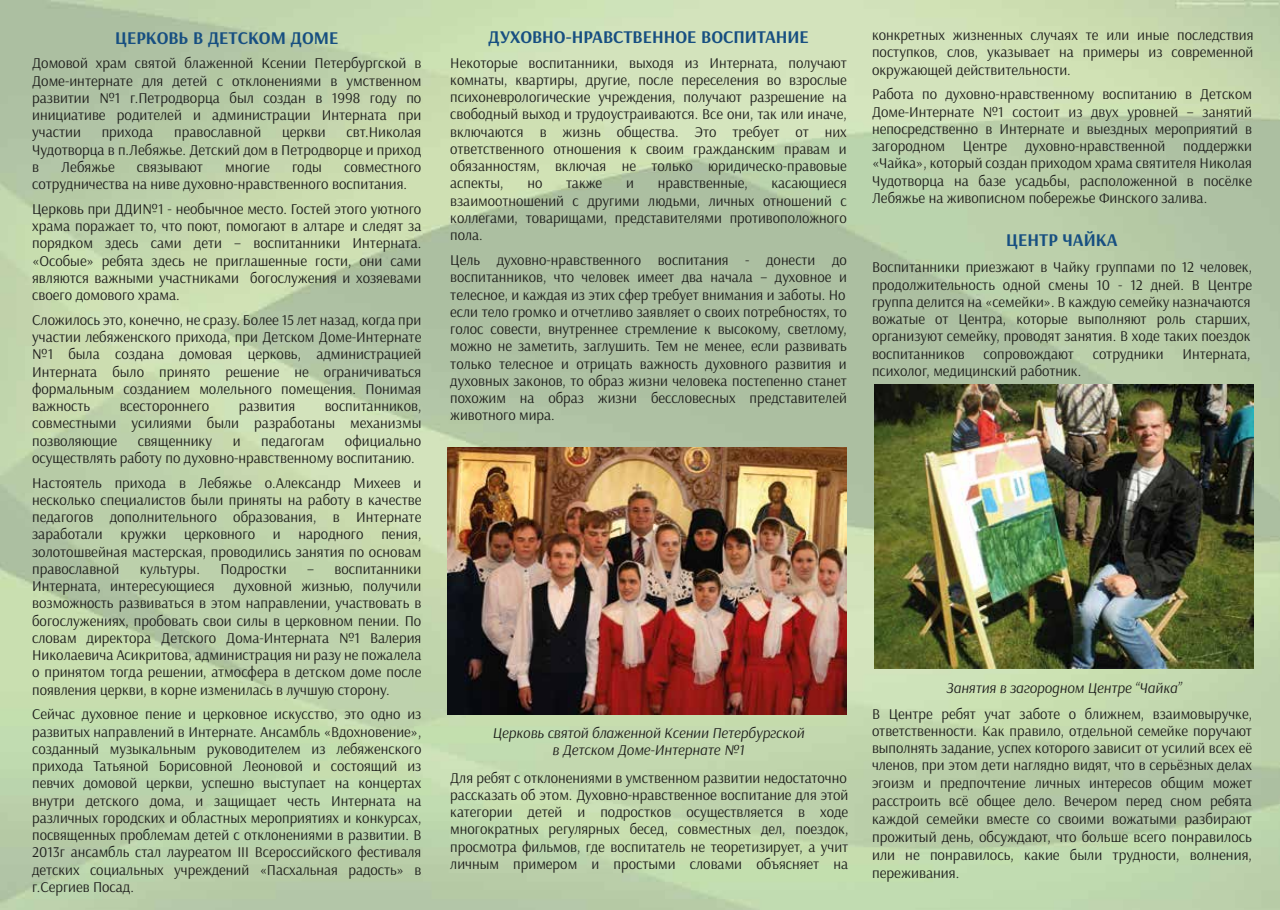
<style>
.page{position:relative;width:1280px;height:910px;background:#fff}
.page>*{position:absolute;margin:0;border:0;box-sizing:border-box;transform-origin:0 0}
.t1{font:700 18px "Arsenal";color:#174f81}
.t2{font:15px/17.2px "Arsenal";color:#1d1d1b;text-align:justify}
.t3{font:italic 15px/17.2px "Arsenal";color:#1d1d1b;text-align:center}
</style>
<div class="page">
<img style="left:0;top:0;width:1280px;height:910px">
<img style="left:447px;top:448px;width:400px;height:266px">
<img style="left:874px;top:384px;width:379px;height:284px">
<p class="t1" style="left:115px;top:26px;width:225px">ЦЕРКОВЬ В ДЕТСКОМ ДОМЕ</p>
<p class="t2" style="left:32px;top:55px;width:391px">Домовой храм святой блаженной Ксении Петербургской в Доме-интернате для детей с отклонениями в умственном развитии №1 г.Петродворца был создан в 1998 году по инициативе родителей и администрации Интерната при участии</p>
<p class="t2" style="left:102px;top:124px;width:53px">прихода</p>
<p class="t2" style="left:174px;top:124px;width:89px">православной</p>
<p class="t2" style="left:282px;top:124px;width:45px">церкви</p>
<p class="t2" style="left:32px;top:124px;width:391px;text-indent:314px">свт.Николая Чудотворца в п.Лебяжье. Детский дом в Петродворце и приход в</p>
<p class="t2" style="left:61px;top:158px;width:55px">Лебяжье</p>
<p class="t2" style="left:137px;top:158px;width:67px">связывают</p>
<p class="t2" style="left:225px;top:158px;width:46px">многие</p>
<p class="t2" style="left:292px;top:158px;width:31px">годы</p>
<p class="t2" style="left:32px;top:158px;width:391px;text-indent:312px">совместного сотрудничества на ниве духовно-нравственного воспитания.</p>
<p class="t2" style="left:32px;top:200px;width:391px">Церковь при ДДИ№1 - необычное место. Гостей этого уютного храма поражает то, что поют, помогают в алтаре и следят за порядком здесь сами дети – воспитанники Интерната. «Особые» ребята здесь не приглашенные гости, они сами являются важными участниками богослужения и хозяевами своего домового храма.</p>
<p class="t2" style="left:32px;top:311px;width:391px">Сложилось это, конечно, не сразу. Более 15 лет назад, когда при участии лебяженского прихода, при Детском Доме-Интернате №1 была создана домовая церковь, администрацией Интерната было принято решение не ограничиваться формальным созданием молельного помещения. Понимая важность</p>
<p class="t2" style="left:32px;top:398px;width:391px;text-indent:292px">воспитанников, совместными усилиями были разработаны механизмы позволяющие</p>
<p class="t2" style="left:120px;top:398px;width:91px">всестороннего</p>
<p class="t2" style="left:239px;top:398px;width:58px">развития</p>
<p class="t2" style="left:32px;top:432px;width:391px;text-indent:313px">официально осуществлять работу по духовно-нравственному воспитанию.</p>
<p class="t2" style="left:32px;top:474px;width:391px">Настоятель прихода в Лебяжье о.Александр Михеев и несколько специалистов были приняты на работу в качестве педагогов дополнительного образования, в Интернате заработали кружки церковного и народного пения, золотошвейная мастерская, проводились занятия по основам православной</p>
<p class="t2" style="left:138px;top:432px;width:76px">священнику</p>
<p class="t2" style="left:233px;top:432px;width:9px">и</p>
<p class="t2" style="left:261px;top:432px;width:65px">педагогам</p>
<p class="t2" style="left:140px;top:560px;width:62px">культуры.</p>
<p class="t2" style="left:220px;top:560px;width:68px">Подростки</p>
<p class="t2" style="left:307px;top:560px;width:116px">– воспитанники</p>
<p class="t2" style="left:32px;top:578px;width:184px">Интерната, интересующиеся</p>
<p class="t2" style="left:32px;top:578px;width:391px;text-indent:202px">духовной жизнью, получили возможность развиваться в этом направлении, участвовать в богослужениях, пробовать свои силы в церковном пении. По словам директора Детского Дома-Интерната №1 Валерия Николаевича Асикритова, администрация ни разу не пожалела о принятом тогда решении, атмосфера в детском доме после появления церкви, в корне изменилась в лучшую сторону.</p>
<p class="t2" style="left:32px;top:706px;width:391px">Сейчас духовное пение и церковное искусство, это одно из развитых направлений в Интернате. Ансамбль «Вдохновение», созданный музыкальным руководителем из лебяженского прихода Татьяной Борисовной Леоновой и состоящий из певчих домовой церкви, успешно выступает на концертах внутри детского дома, и защищает честь Интерната на различных городских и областных мероприятиях и конкурсах, посвященных проблемам детей с отклонениями в развитии. В 2013г ансамбль стал лауреатом III Всероссийского фестиваля детских социальных учреждений «Пасхальная радость» в г.Сергиев Посад.</p>
<p class="t1" style="left:488px;top:26px;width:322px">ДУХОВНО-НРАВСТВЕННОЕ ВОСПИТАНИЕ</p>
<p class="t2" style="left:450px;top:54px;width:398px">Некоторые воспитанники, выходя из Интерната, получают комнаты, квартиры, другие, после переселения во взрослые психоневрологические учреждения, получают разрешение на свободный выход и трудоустраиваются. Все они, так или иначе, включаются в жизнь общества. Это требует от них ответственного отношения к своим гражданским правам и обязанностям, включая не только юридическо-правовые аспекты,</p>
<p class="t2" style="left:450px;top:175px;width:398px;text-indent:321px">касающиеся взаимоотношений с другими людьми, личных отношений с коллегами, товарищами, представителями противоположного пола.</p>
<p class="t2" style="left:450px;top:251px;width:398px">Цель духовно-нравственного воспитания - донести до воспитанников, что человек имеет два начала – духовное и телесное, и каждая из этих сфер требует внимания и заботы. Но если тело громко и отчетливо заявляет о своих потребностях, то голос совести, внутреннее стремление к высокому, светлому, можно не заметить, заглушить. Тем не менее, если развивать только телесное и отрицать важность духовного развития и духовных законов, то образ жизни человека постепенно станет похожим на образ жизни бессловесных представителей животного мира.</p>
<p class="t2" style="left:527px;top:175px;width:17px">но</p>
<p class="t2" style="left:566px;top:175px;width:38px">также</p>
<p class="t2" style="left:626px;top:175px;width:9px">и</p>
<p class="t2" style="left:658px;top:175px;width:91px">нравственные,</p>
<p class="t2" style="left:872px;top:27px;width:383px">конкретных жизненных случаях те или иные последствия поступков, слов, указывает на примеры из современной окружающей действительности.</p>
<p class="t2" style="left:872px;top:86px;width:381px">Работа по духовно-нравственному воспитанию в Детском Доме-Интернате №1 состоит из двух уровней – занятий непосредственно в Интернате и выездных мероприятий в загородном Центре духовно-нравственной поддержки «Чайка», который создан приходом храма святителя Николая Чудотворца на базе усадьбы, расположенной в посёлке Лебяжье на живописном побережье Финского залива.</p>
<p class="t1" style="left:1006px;top:229px;width:113px">ЦЕНТР ЧАЙКА</p>
<p class="t2" style="left:872px;top:258px;width:381px">Воспитанники приезжают в Чайку группами по 12 человек, продолжительность одной смены 10 - 12 дней. В Центре группа делится на «семейки». В каждую семейку назначаются вожатые от Центра, которые выполняют роль старших, организуют семейку, проводят занятия. В ходе таких поездок воспитанников</p>
<p class="t2" style="left:983px;top:345px;width:92px">сопровождают</p>
<p class="t2" style="left:1093px;top:345px;width:72px">сотрудники</p>
<p class="t2" style="left:1182px;top:345px;width:70px">Интерната,</p>
<p class="t2" style="left:872px;top:362px;width:211px">психолог, медицинский работник.</p>
<p class="t3" style="left:493px;top:724px;width:313px">Церковь святой блаженной Ксении Петербургской в Детском Доме-Интернате №1</p>
<p class="t2" style="left:450px;top:769px;width:400px">Для ребят с отклонениями в умственном развитии недостаточно рассказать об этом. Духовно-нравственное воспитание для этой категории детей и подростков осуществляется в ходе многократных регулярных бесед, совместных дел, поездок, просмотра фильмов, где воспитатель не теоретизирует, а учит личным примером и простыми словами объясняет на</p>
<p class="t3" style="left:946px;top:679px;width:237px">Занятия в загородном Центре “Чайка”</p>
<p class="t2" style="left:872px;top:705px;width:381px;line-height:17.7px">В Центре ребят учат заботе о ближнем, взаимовыручке, ответственности. Как правило, отдельной семейке поручают выполнять задание, успех которого зависит от усилий всех её членов, при этом дети наглядно видят, что в серьёзных делах эгоизм и предпочтение личных интересов общим может расстроить всё общее дело. Вечером перед сном ребята каждой семейки вместе со своими вожатыми разбирают прожитый день, обсуждают, что больше всего понравилось или не понравилось, какие были трудности, волнения, переживания.</p>
</div>
